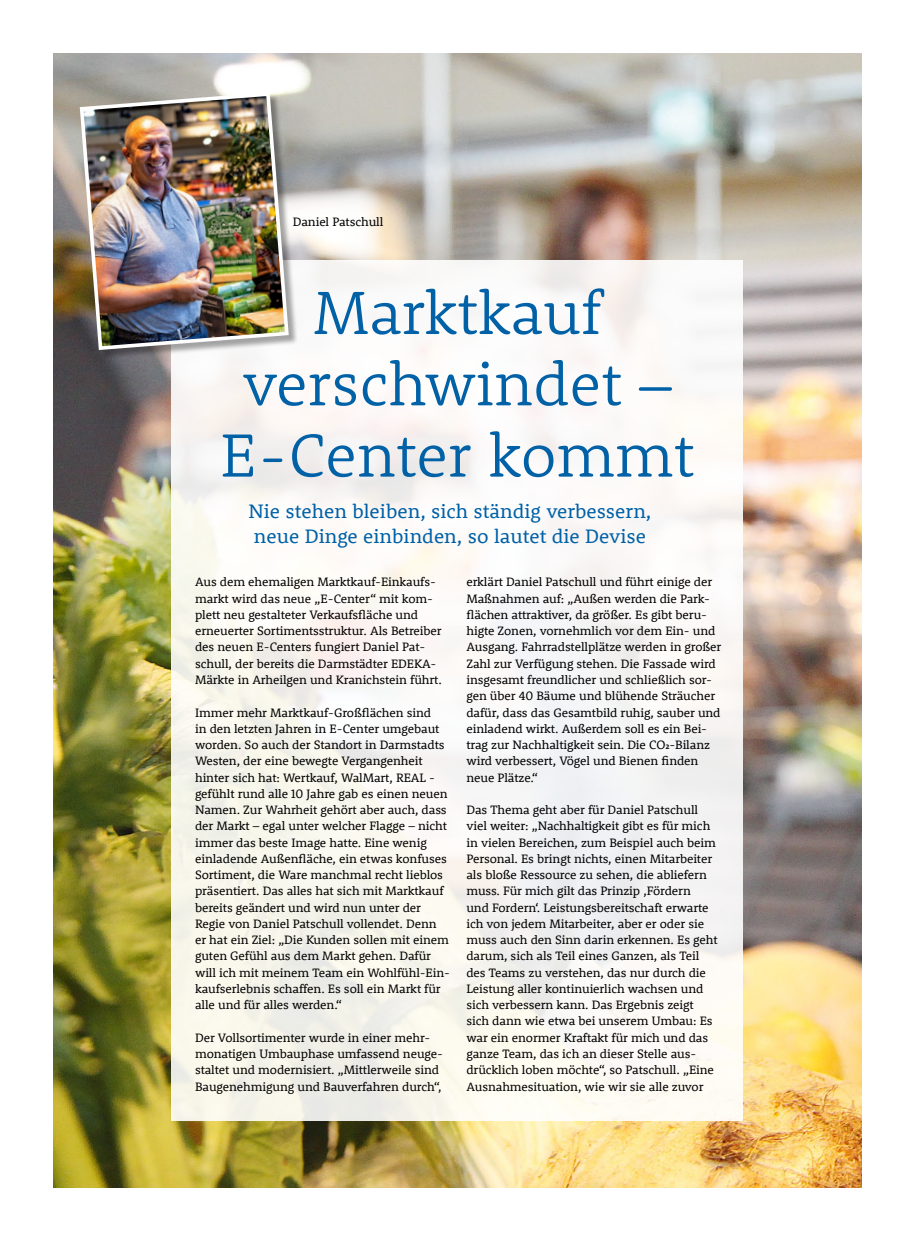
<style>
.page{position:relative;width:904px;height:1241px;background:#fff}
.page>*{position:absolute;margin:0;border:0;box-sizing:border-box;transform-origin:0 0}
.t1{font:300 62.5px/71.2px "Rooney";color:#0061a7;text-align:center}
.t2{font:20px/25px "Rooney";color:#0061a7}
.t3{font:12.5px/16.2px "Rooney";letter-spacing:-.01em;color:#000}
</style>
<div class="page">
<img style="left:53px;top:53px;width:808px;height:1133px">
<div style="left:171px;top:259px;width:572px;height:861px;background:linear-gradient(to right,#f7f5ee,#f9f7f7)"></div>
<div style="left:81px;top:93px;width:217px;height:267px;background:#000;opacity:.35"></div>
<img style="left:78px;top:90px;width:213px;height:262px">
<p class="t3" style="left:293px;top:213px;width:92px">Daniel Patschull</p>
<h1 class="t1" style="left:220px;top:275px;width:475px">Marktkauf verschwindet –<br>E-Center kommt</h1>
<h2 class="t2" style="left:248px;top:497px;width:404px">Nie stehen bleiben, sich ständig verbessern, neue Dinge einbinden, so lautet die Devise</h2>
<p class="t3" style="left:466px;top:573px;width:256px">erklärt Daniel Patschull und führt einige der Maßnahmen auf: „Außen werden die Park&shy;flächen attraktiver, da größer. Es gibt beru&shy;higte Zonen, vornehmlich vor dem Ein- und Ausgang. Fahrradstellplätze werden in großer Zahl zur Verfügung stehen. Die Fassade wird insgesamt freundlicher und schließlich sor&shy;gen über 40 Bäume und blühende Sträucher dafür, dass das Gesamtbild ruhig, sauber und einladend wirkt. Außerdem soll es ein Bei&shy;trag zur Nachhaltigkeit sein. Die CO₂-Bilanz wird verbessert, Vögel und Bienen finden neue Plätze.“</p>
<p class="t3" style="left:466px;top:801px;width:253px">Das Thema geht aber für Daniel Patschull viel weiter: „Nachhaltigkeit gibt es für mich in vielen Bereichen, zum Beispiel auch beim Personal. Es bringt nichts, einen Mitarbeiter als bloße Ressource zu sehen, die abliefern muss. Für mich gilt das Prinzip ,Fördern<br>und Fordern‘. Leistungsbereitschaft erwarte ich von jedem Mitarbeiter, aber er oder sie muss auch den Sinn darin erkennen. Es geht darum, sich als Teil eines Ganzen, als Teil des Teams zu verstehen, das nur durch die Leistung aller kontinuierlich wachsen und sich verbessern kann. Das Ergebnis zeigt sich dann wie etwa bei unserem Umbau: Es war ein enormer Kraftakt für mich und das ganze Team, das ich an dieser Stelle aus&shy;drücklich loben möchte“, so Patschull. „Eine Ausnahmesituation, wie wir sie alle zuvor</p>
<p class="t3" style="left:195px;top:573px;width:248px">Aus dem ehemaligen Marktkauf-Einkaufs&shy;markt wird das neue „E-Center“ mit kom&shy;plett neu gestalteter Verkaufsfläche und erneuerter Sortimentsstruktur. Als Betreiber des neuen E-Centers fungiert Daniel Pat&shy;schull, der bereits die Darmstädter EDEKA-Märkte in Arheilgen und Kranichstein führt.</p>
<p class="t3" style="left:195px;top:703px;width:256px">Immer mehr Marktkauf-Großflächen sind<br>in den letzten Jahren in E-Center umgebaut worden. So auch der Standort in Darmstadts Westen, der eine bewegte Vergangenheit hinter sich hat: Wertkauf, WalMart, REAL - gefühlt rund alle 10 Jahre gab es einen neuen Namen. Zur Wahrheit gehört aber auch, dass der Markt – egal unter welcher Flagge – nicht immer das beste Image hatte. Eine wenig einladende Außenfläche, ein etwas konfuses Sortiment, die Ware manchmal recht lieblos präsentiert. Das alles hat sich mit Marktkauf bereits geändert und wird nun unter der Regie von Daniel Patschull vollendet. Denn er hat ein Ziel: „Die Kunden sollen mit einem guten Gefühl aus dem Markt gehen. Dafür will ich mit meinem Team ein Wohlfühl-Ein&shy;kaufserlebnis schaffen. Es soll ein Markt für alle und für alles werden.“</p>
<p class="t3" style="left:195px;top:1028px;width:249px">Der Vollsortimenter wurde in einer mehr&shy;monatigen Umbauphase umfassend neuge&shy;staltet und modernisiert. „Mittlerweile sind Baugenehmigung und Bauverfahren durch“,</p>
</div>
